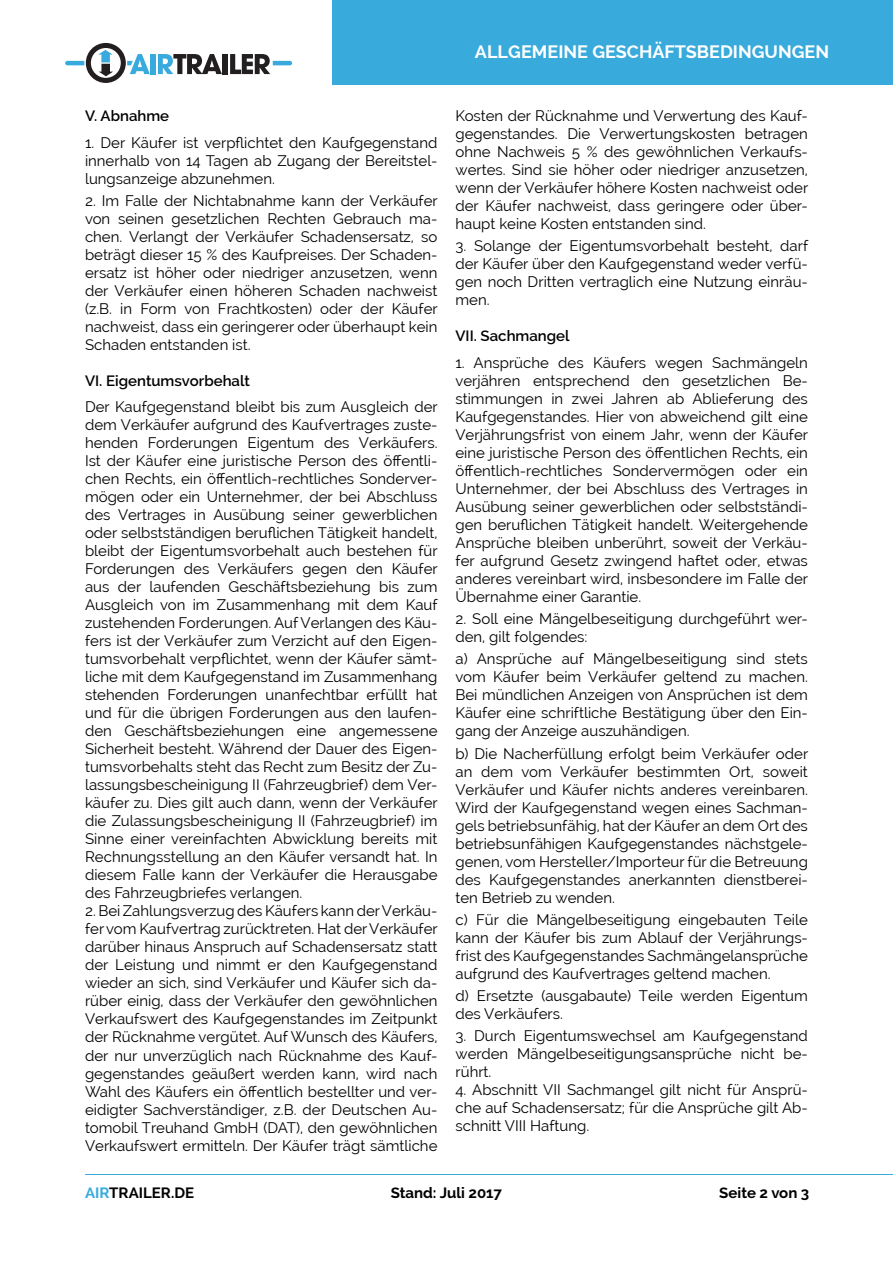
<style>
.page{position:relative;width:893px;height:1263px;background:#fff}
.page>*{position:absolute;margin:0;border:0;box-sizing:border-box;transform-origin:0 0}
.t1{font:700 18px "Raleway";color:#fff}
.t2{font:15px/18px "Raleway";color:#000;text-align:justify}
.t3{font:600 15px "Raleway";color:#000}
.t4{font:700 15px "Raleway";color:#000}
.s1{color:#38aadb}
</style>
<div class="page">
<div style="left:332px;top:0;width:561px;height:85px;background:#38aadb"></div>
<div style="left:151px;top:54px;width:5px;height:20px;background:#39aadd"></div>
<svg style="left:158px;top:54px;width:64px;height:20px"></svg>
<div style="left:223px;top:54px;width:5px;height:20px;background:#231f20"></div>
<svg style="left:230px;top:54px;width:62px;height:20px"></svg>
<svg style="left:65px;top:43px;width:85px;height:40px"></svg>
<hr style="left:85px;top:1174px;width:808px;height:1px;background:#38aadb">
<p class="t1" style="left:475px;top:41px;width:356px">ALLGEMEINE GESCHÄFTSBEDINGUNGEN</p>
<p class="t3" style="left:85px;top:107px;width:86px">V. Abnahme</p>
<p class="t2" style="left:85px;top:133px;width:354px">1. Der Käufer ist verpflichtet den Kaufgegenstand innerhalb von 14 Tagen ab Zugang der Bereitstel&shy;lungsanzeige abzunehmen.</p>
<p class="t2" style="left:85px;top:192px;width:354px">2. Im Falle der Nichtabnahme kann der Verkäufer von seinen gesetzlichen Rechten Gebrauch ma&shy;chen. Verlangt der Verkäufer Schadensersatz, so beträgt dieser 15 % des Kaufpreises. Der Schaden&shy;ersatz ist höher oder niedriger anzusetzen, wenn der Verkäufer einen höheren Schaden nachweist (z.B. in Form von Frachtkosten) oder der Käufer nachweist, dass ein geringerer oder überhaupt kein Schaden entstanden ist.</p>
<p class="t3" style="left:85px;top:372px;width:166px">VI. Eigentumsvorbehalt</p>
<p class="t2" style="left:85px;top:398px;width:354px">Der Kaufgegenstand bleibt bis zum Ausgleich der dem Verkäufer aufgrund des Kaufvertrages zuste&shy;henden Forderungen Eigentum des Verkäufers.<br>Ist der Käufer eine juristische Person des öffentli&shy;chen Rechts, ein öffentlich-rechtliches Sonderver&shy;mögen oder ein Unternehmer, der bei Abschluss des Vertrages in Ausübung seiner gewerblichen oder selbstständigen beruflichen Tätigkeit handelt, bleibt der Eigentumsvorbehalt auch bestehen für Forderungen des Verkäufers gegen den Käufer aus der laufenden Geschäftsbeziehung bis zum Ausgleich von im Zusammenhang mit dem Kauf zustehenden Forderungen. Auf Verlangen des Käu&shy;fers ist der Verkäufer zum Verzicht auf den Eigen&shy;tumsvorbehalt verpflichtet, wenn der Käufer sämt&shy;liche mit dem Kaufgegenstand im Zusammenhang stehenden Forderungen unanfechtbar erfüllt hat und für die übrigen Forderungen aus den laufen&shy;den Geschäftsbeziehungen eine angemessene Sicherheit besteht. Während der Dauer des Eigen&shy;tumsvorbehalts steht das Recht zum Besitz der Zu&shy;lassungsbescheinigung II (Fahrzeugbrief) dem Ver&shy;käufer zu. Dies gilt auch dann, wenn der Verkäufer die Zulassungsbescheinigung II (Fahrzeugbrief) im Sinne einer vereinfachten Abwicklung bereits mit Rechnungsstellung an den Käufer versandt hat. In diesem Falle kann der Verkäufer die Herausgabe des Fahrzeugbriefes verlangen.</p>
<p class="t2" style="left:85px;top:902px;width:354px">2. Bei Zahlungsverzug des Käufers kann der Verkäu&shy;fer vom Kaufvertrag zurücktreten. Hat der Verkäufer darüber hinaus Anspruch auf Schadensersatz statt der Leistung und nimmt er den Kaufgegenstand wieder an sich, sind Verkäufer und Käufer sich da&shy;rüber einig, dass der Verkäufer den gewöhnlichen Verkaufswert des Kaufgegenstandes im Zeitpunkt der Rücknahme vergütet. Auf Wunsch des Käufers, der nur unverzüglich nach Rücknahme des Kauf&shy;gegenstandes geäußert werden kann, wird nach Wahl des Käufers ein öffentlich bestellter und ver&shy;eidigter Sachverständiger, z.B. der Deutschen Au&shy;tomobil Treuhand GmbH (DAT), den gewöhnlichen Verkaufswert ermitteln. Der Käufer trägt sämtliche</p>
<p class="t2" style="left:455px;top:107px;width:354px">Kosten der Rücknahme und Verwertung des Kauf&shy;gegenstandes. Die Verwertungskosten betragen ohne Nachweis 5 % des gewöhnlichen Verkaufs&shy;wertes. Sind sie höher oder niedriger anzusetzen, wenn der Verkäufer höhere Kosten nachweist oder der Käufer nachweist, dass geringere oder über&shy;haupt keine Kosten entstanden sind.</p>
<p class="t2" style="left:455px;top:237px;width:354px">3. Solange der Eigentumsvorbehalt besteht, darf der Käufer über den Kaufgegenstand weder verfü&shy;gen noch Dritten vertraglich eine Nutzung einräu&shy;men.</p>
<p class="t3" style="left:455px;top:327px;width:116px">VII. Sachmangel</p>
<p class="t2" style="left:455px;top:354px;width:354px">1. Ansprüche des Käufers wegen Sachmängeln verjähren entsprechend den gesetzlichen Be&shy;stimmungen in zwei Jahren ab Ablieferung des Kaufgegenstandes. Hier von abweichend gilt eine Verjährungsfrist von einem Jahr, wenn der Käufer eine juristische Person des öffentlichen Rechts, ein öffentlich-rechtliches Sondervermögen oder ein Unternehmer, der bei Abschluss des Vertrages in Ausübung seiner gewerblichen oder selbstständi&shy;gen beruflichen Tätigkeit handelt. Weitergehende Ansprüche bleiben unberührt, soweit der Verkäu&shy;fer aufgrund Gesetz zwingend haftet oder, etwas anderes vereinbart wird, insbesondere im Falle der Übernahme einer Garantie.</p>
<p class="t2" style="left:455px;top:610px;width:354px">2. Soll eine Mängelbeseitigung durchgeführt wer&shy;den, gilt folgendes:</p>
<p class="t2" style="left:455px;top:650px;width:354px">a) Ansprüche auf Mängelbeseitigung sind stets vom Käufer beim Verkäufer geltend zu machen.<br>Bei mündlichen Anzeigen von Ansprüchen ist dem Käufer eine schriftliche Bestätigung über den Ein&shy;gang der Anzeige auszuhändigen.</p>
<p class="t2" style="left:455px;top:744px;width:354px">b) Die Nacherfüllung erfolgt beim Verkäufer oder an dem vom Verkäufer bestimmten Ort, soweit Verkäufer und Käufer nichts anderes vereinbaren.<br>Wird der Kaufgegenstand wegen eines Sachman&shy;gels betriebsunfähig, hat der Käufer an dem Ort des betriebsunfähigen Kaufgegenstandes nächstgele&shy;genen, vom Hersteller/Importeur für die Betreuung des Kaufgegenstandes anerkannten dienstberei&shy;ten Betrieb zu wenden.</p>
<p class="t2" style="left:455px;top:911px;width:354px">c) Für die Mängelbeseitigung eingebauten Teile kann der Käufer bis zum Ablauf der Verjährungs&shy;frist des Kaufgegenstandes Sachmängelansprüche aufgrund des Kaufvertrages geltend machen.</p>
<p class="t2" style="left:455px;top:987px;width:354px">d) Ersetzte (ausgabaute) Teile werden Eigentum des Verkäufers.</p>
<p class="t2" style="left:455px;top:1027px;width:354px">3. Durch Eigentumswechsel am Kaufgegenstand werden Mängelbeseitigungsansprüche nicht be&shy;rührt.</p>
<p class="t2" style="left:455px;top:1081px;width:354px">4. Abschnitt VII Sachmangel gilt nicht für Ansprü&shy;che auf Schadensersatz; für die Ansprüche gilt Ab&shy;schnitt VIII Haftung.</p>
<p class="t4" style="left:85px;top:1184px;width:111px"><span class="s1">AIR</span>TRAILER.DE</p>
<p class="t4" style="left:719px;top:1184px;width:92px">Seite 2 von 3</p>
<p class="t4" style="left:391px;top:1184px;width:113px">Stand: Juli 2017</p>
</div>
